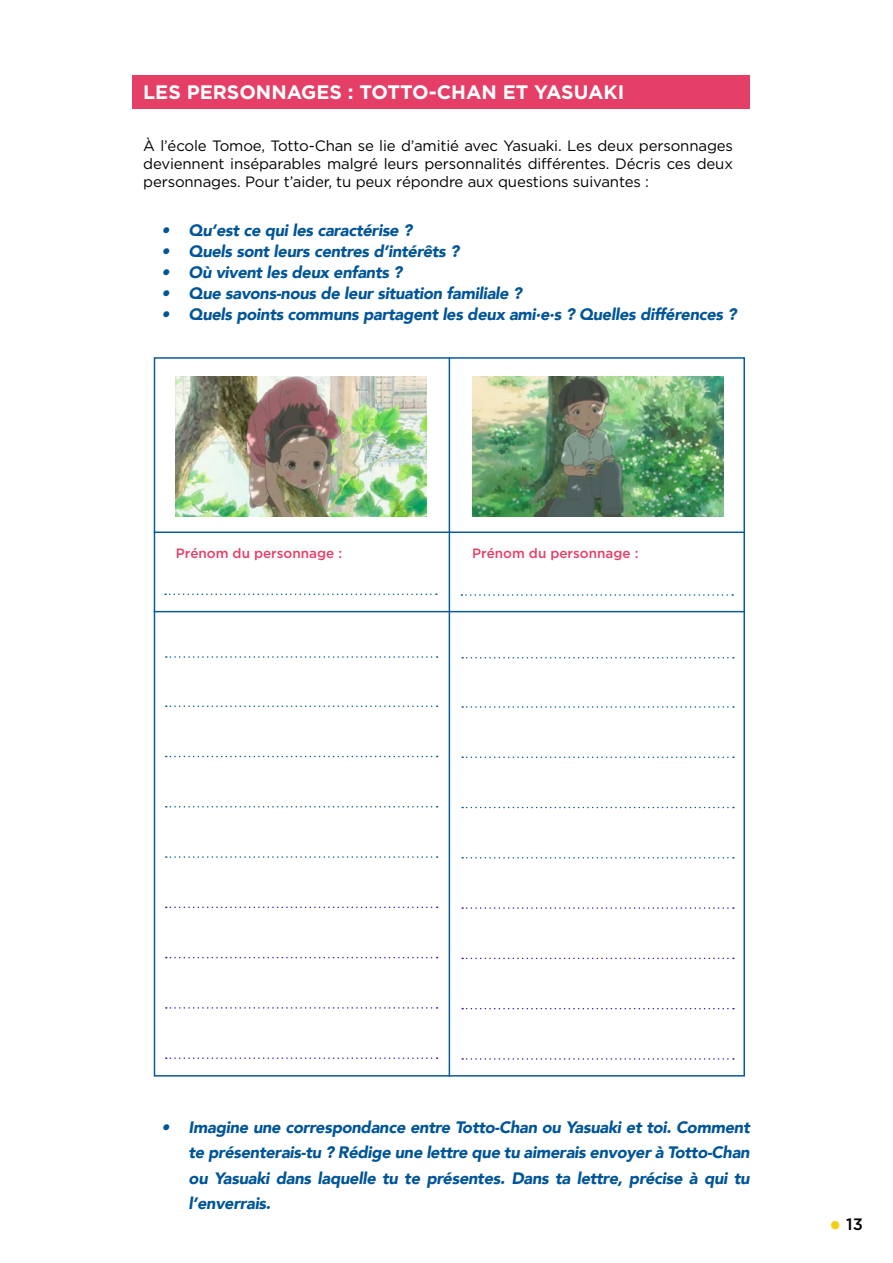
<style>
.page{position:relative;width:893px;height:1263px;background:#fff}
.page>*{position:absolute;margin:0;border:0;box-sizing:border-box;transform-origin:0 0}
.t1{font:700 19.5px "Gotham";color:#fff}
.t2{font:italic 900 16.5px/25.5px "Avenir";letter-spacing:-.02em;color:#005597;text-align:justify}
.t3{font:500 16.5px "Gotham";color:#000}
.t4{font:15px/18px "Gotham";letter-spacing:-.01em;color:#000;text-align:justify}
.t5{font:500 13.5px "Gotham";color:#e63f67}
.s1{font-family:"Minion Pro";font-weight:400;font-size:31.5px;color:#f0cf17}
</style>
<div class="page">
<div style="left:132px;top:75px;width:618px;height:34px;background:#e63f67"></div>
<hr style="left:449px;top:357px;width:1px;height:719px;background:#005597">
<img style="left:176px;top:376px;width:251px;height:141px">
<img style="left:472px;top:376px;width:251px;height:141px">
<hr style="left:154px;top:531px;width:591px;height:2px;background:#005597">
<svg style="left:166px;top:656px;width:272px;height:2px"></svg>
<svg style="left:166px;top:705px;width:272px;height:2px"></svg>
<svg style="left:166px;top:756px;width:272px;height:1px"></svg>
<svg style="left:166px;top:806px;width:272px;height:1px"></svg>
<svg style="left:166px;top:856px;width:272px;height:2px"></svg>
<svg style="left:166px;top:906px;width:272px;height:2px"></svg>
<svg style="left:166px;top:957px;width:272px;height:1px"></svg>
<svg style="left:166px;top:1007px;width:272px;height:2px"></svg>
<svg style="left:166px;top:1057px;width:272px;height:2px"></svg>
<svg style="left:462px;top:657px;width:272px;height:1px"></svg>
<svg style="left:462px;top:706px;width:272px;height:2px"></svg>
<svg style="left:462px;top:756px;width:272px;height:2px"></svg>
<svg style="left:462px;top:807px;width:272px;height:1px"></svg>
<svg style="left:462px;top:857px;width:272px;height:1px"></svg>
<svg style="left:462px;top:907px;width:272px;height:2px"></svg>
<svg style="left:462px;top:958px;width:272px;height:1px"></svg>
<svg style="left:462px;top:1008px;width:272px;height:1px"></svg>
<svg style="left:462px;top:1058px;width:272px;height:2px"></svg>
<hr style="left:154px;top:611px;width:591px;height:1px;background:#005597">
<svg style="left:165px;top:593px;width:272px;height:2px"></svg>
<svg style="left:461px;top:594px;width:272px;height:2px"></svg>
<p class="t1" style="left:143px;top:81px;width:482px">LES PERSONNAGES : TOTTO-CHAN ET YASUAKI</p>
<p class="t4" style="left:143px;top:137px;width:591px">À l’école Tomoe, Totto-Chan se lie d’amitié avec Yasuaki. Les deux personnages deviennent inséparables malgré leurs personnalités différentes. Décris ces deux personnages. Pour t’aider, tu peux répondre aux questions suivantes :</p>
<p class="t2" style="left:162px;top:218px;width:252px">• Qu’est ce qui les caractérise ?</p>
<p class="t2" style="left:162px;top:239px;width:299px">• Quels sont leurs centres d’intérêts ?</p>
<p class="t2" style="left:162px;top:260px;width:242px">• Où vivent les deux enfants ?</p>
<p class="t2" style="left:162px;top:281px;width:362px">• Que savons-nous de leur situation familiale ?</p>
<p class="t2" style="left:162px;top:302px;width:576px">• Quels points communs partagent les deux ami·e·s ? Quelles différences ?</p>
<p class="t5" style="left:176px;top:545px;width:168px">Prénom du personnage :</p>
<p class="t5" style="left:472px;top:545px;width:168px">Prénom du personnage :</p>
<p class="t2" style="left:189px;top:1114px;width:563px;text-indent:-27px">• Imagine une correspondance entre Totto-Chan ou Yasuaki et toi. Comment te présenterais-tu ? Rédige une lettre que tu aimerais envoyer à Totto-Chan ou Yasuaki dans laquelle tu te présentes. Dans ta lettre, précise à qui tu l’enverrais.</p>
<p class="t3" style="left:829px;top:1215px;width:35px"><span class="s1">•</span> 13</p>
</div>
